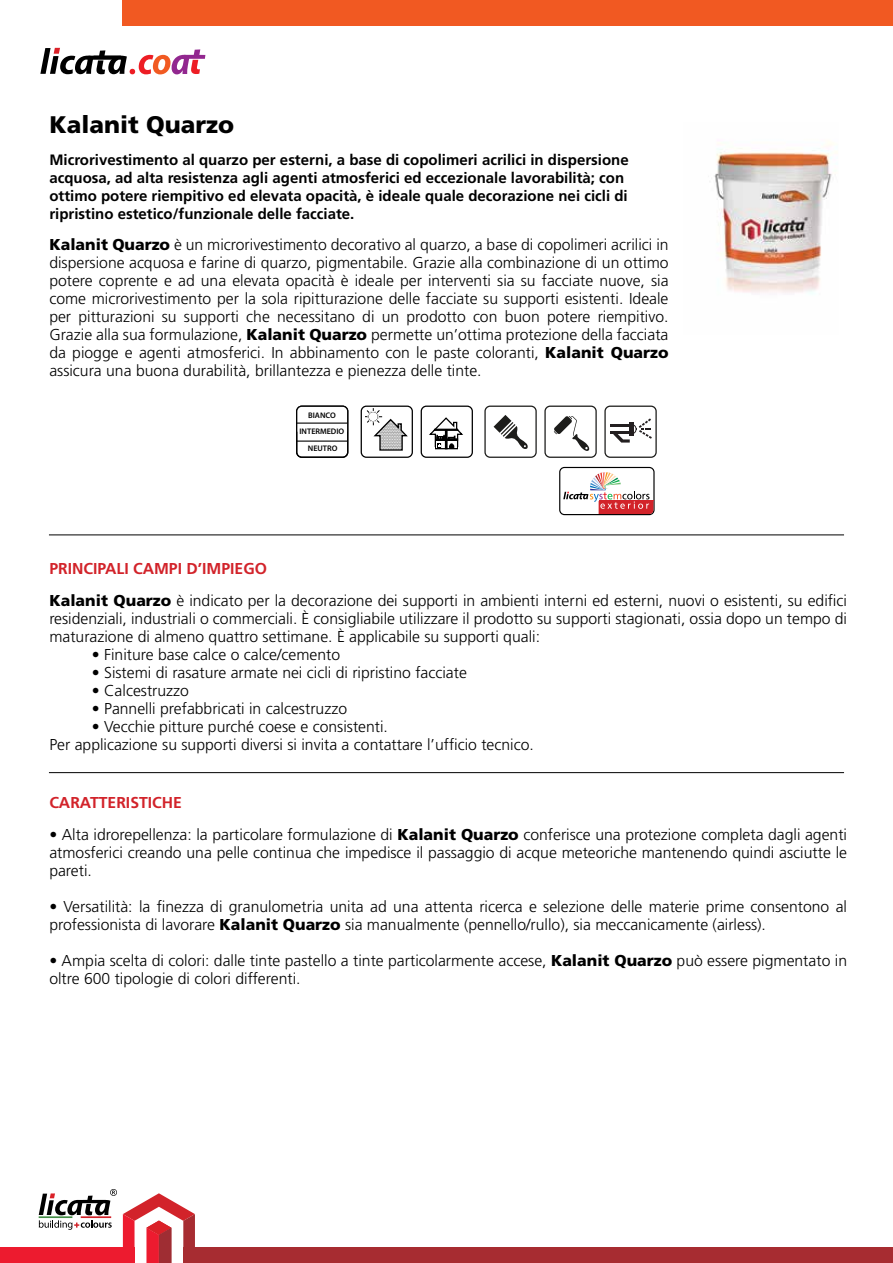
<style>
.page{position:relative;width:893px;height:1263px;background:#fff}
.page>*{position:absolute;margin:0;border:0;box-sizing:border-box;transform-origin:0 0}
.t1{font:900 24px "Frutiger";color:#000}
.t2{font:300 15.75px/18px "Frutiger";color:#000}
.t3{font:700 15.75px "Frutiger";color:#d2232a}
.t4{font:700 15px/18px "Frutiger";color:#000}
.t5{font:600 8.1px/16.2px "Myriad Pro";color:#000;text-align:center}
.s1{font-weight:900}
.s2{font-weight:700;color:#d2232a}
</style>
<div class="page">
<div style="left:183px;top:1248px;width:710px;height:15px;background:#a72c31"></div>
<svg style="left:123px;top:1193px;width:72px;height:70px"></svg>
<svg style="left:39px;top:1189px;width:78px;height:41px"></svg>
<div style="left:0;top:1248px;width:134px;height:15px;background:#ed1b2f"></div>
<img style="left:714px;top:142px;width:118px;height:152px">
<hr style="left:49px;top:534px;width:795px;height:1px;background:#000">
<hr style="left:49px;top:772px;width:795px;height:1px;background:#000">
<div style="left:122px;top:0;width:771px;height:26px;background:#f15922"></div>
<svg style="left:40px;top:48px;width:165px;height:26px"></svg>
<svg style="left:298px;top:406px;width:50px;height:17px"></svg>
<div style="left:296px;top:406px;width:52px;height:52px;border:1px solid #000;border-radius:5px"></div>
<hr style="left:297px;top:423px;width:51px;height:1px;background:#000">
<hr style="left:297px;top:441px;width:51px;height:1px;background:#000">
<div style="left:361px;top:406px;width:52px;height:52px;border:1px solid #000;border-radius:5px"></div>
<svg style="left:365px;top:408px;width:43px;height:43px"></svg>
<div style="left:484px;top:406px;width:53px;height:52px;border:1px solid #1d1d1b;border-radius:5px"></div>
<svg style="left:494px;top:415px;width:34px;height:34px"></svg>
<div style="left:544px;top:406px;width:53px;height:52px;border:1px solid #1d1d1b;border-radius:5px"></div>
<svg style="left:554px;top:416px;width:36px;height:35px"></svg>
<div style="left:559px;top:467px;width:96px;height:48px;border:1px solid #000;border-radius:5px"></div>
<svg style="left:563px;top:472px;width:91px;height:42px"></svg>
<svg style="left:429px;top:417px;width:34px;height:33px"></svg>
<div style="left:421px;top:406px;width:52px;height:52px;border:1px solid #000;border-radius:5px"></div>
<div style="left:604px;top:406px;width:53px;height:52px;border:1px solid #1d1d1b;border-radius:5px"></div>
<svg style="left:610px;top:418px;width:42px;height:25px"></svg>
<h1 class="t1" style="left:49px;top:110px;width:186px">Kalanit Quarzo</h1>
<p class="t4" style="left:49px;top:150px;width:581px">Microrivestimento al quarzo per esterni, a base di copolimeri acrilici in dispersione acquosa, ad alta resistenza agli agenti atmosferici ed eccezionale lavorabilità; con ottimo potere riempitivo ed elevata opacità, è ideale quale decorazione nei cicli di ripristino estetico/funzionale delle facciate.</p>
<p class="t2" style="left:49px;top:236px;width:621px;text-align:justify"><span class="s1">Kalanit Quarzo</span> è un microrivestimento decorativo al quarzo, a base di copolimeri acrilici in dispersione acquosa e farine di quarzo, pigmentabile. Grazie alla combinazione di un ottimo potere coprente e ad una elevata opacità è ideale per interventi sia su facciate nuove, sia come microrivestimento per la sola ripitturazione delle facciate su supporti esistenti. Ideale per pitturazioni su supporti che necessitano di un prodotto con buon potere riempitivo.<br>Grazie alla sua formulazione, <span class="s1">Kalanit Quarzo</span> permette un’ottima protezione della facciata da piogge e agenti atmosferici. In abbinamento con le paste coloranti, <span class="s1">Kalanit Quarzo </span>assicura una buona durabilità, brillantezza e pienezza delle tinte.</p>
<p class="t5" style="left:299px;top:407px;width:46px">BIANCO<br>INTERMEDIO<br>NEUTRO</p>
<p class="t2" style="left:49px;top:553px;width:799px;line-height:31.5px;text-indent:185px"><span class="s2">ego<br></span><span class="s1">Kalanit Quarzo</span> è indicato per la decorazione dei supporti in ambienti interni ed esterni, nuovi o esistenti, su edifici</p>
<p class="t2" style="left:49px;top:609px;width:799px">residenziali, industriali o commerciali. è consigliabile utilizzare il prodotto su supporti stagionati, ossia dopo un tempo di maturazione di almeno quattro settimane. è applicabile su supporti quali:</p>
<p class="t2" style="left:92px;top:645px;width:250px">• Finiture base calce o calce/cemento</p>
<p class="t2" style="left:92px;top:663px;width:377px">• Sistemi di rasature armate nei cicli di ripristino facciate</p>
<p class="t2" style="left:92px;top:681px;width:99px">• Calcestruzzo</p>
<p class="t2" style="left:92px;top:699px;width:257px">• Pannelli prefabbricati in calcestruzzo</p>
<p class="t2" style="left:49px;top:717px;width:486px;text-indent:43px">• Vecchie pitture purché coese e consistenti.<br>Per applicazione su supporti diversi si invita a contattare l’ufficio tecnico.</p>
<p class="t3" style="left:49px;top:559px;width:104px">PRINCIPALI Campi</p>
<p class="t3" style="left:186px;top:559px;width:25px">d’impi</p>
<p class="t3" style="left:49px;top:793px;width:132px">CARATTERISTICHE</p>
<p class="t2" style="left:49px;top:825px;width:799px;text-align:justify">• Alta idrorepellenza: la particolare formulazione di <span class="s1">Kalanit Quarzo</span> conferisce una protezione completa dagli agenti atmosferici creando una pelle continua che impedisce il passaggio di acque meteoriche mantenendo quindi asciutte le pareti.</p>
<p class="t2" style="left:49px;top:897px;width:799px">• Versatilità: la finezza di granulometria unita ad una attenta ricerca e selezione delle materie prime consentono al professionista di lavorare <span class="s1">Kalanit Quarzo</span> sia manualmente (pennello/rullo), sia meccanicamente (airless).</p>
<p class="t2" style="left:49px;top:951px;width:799px">• Ampia scelta di colori: dalle tinte pastello a tinte particolarmente accese, <span class="s1">Kalanit Quarzo</span> può essere pigmentato in oltre 600 tipologie di colori differenti.</p>
</div>
